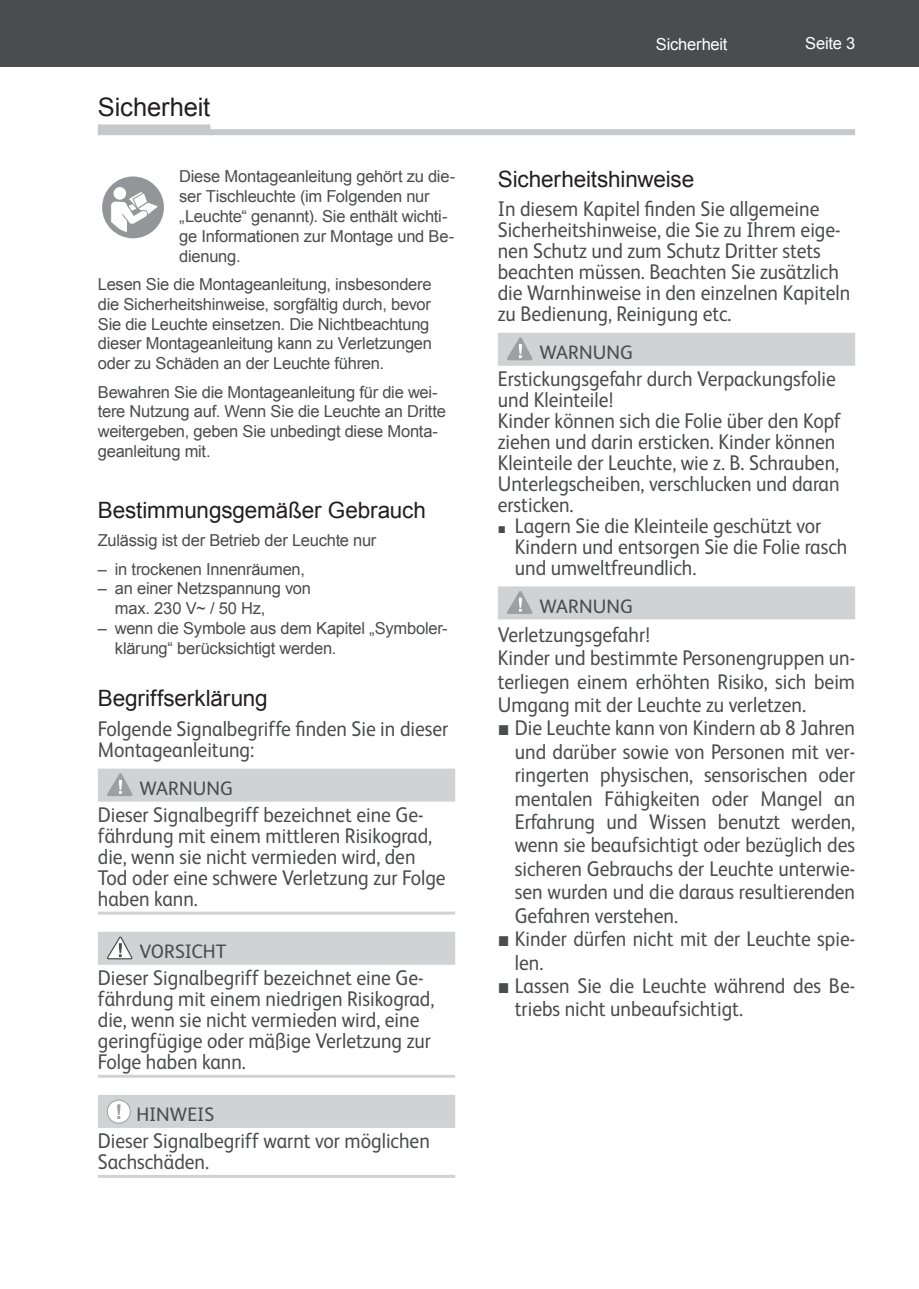
<style>
.page{position:relative;width:919px;height:1289px;background:#fff}
.page>*{position:absolute;margin:0;border:0;box-sizing:border-box;transform-origin:0 0}
.t1{font:25.5px "Arial";letter-spacing:-.005em;color:#231f20}
.t2{font:22.5px "Arial";letter-spacing:-.005em;color:#231f20}
.t3{font:21.3px/21px "FS Albert";color:#4b4c4d;scale:.92 1}
.t4{font:19.5px "FS Albert";letter-spacing:.005em;color:#4b4c4d}
.t5{font:16.5px/19.8px "Arial";letter-spacing:-.015em;color:#4b4c4d}
.t6{font:16.5px "Arial";letter-spacing:-.015em;color:#fff}
.s1{font-family:"Arial";font-size:14.7px}
.s2{font-family:"Arial"}
</style>
<div class="page">
<div style="left:13px;top:0;width:905px;height:67px;background:#4b4c4d"></div>
<div style="left:0;top:0;width:13px;height:67px;background:#4b4c4d"></div>
<div style="left:98px;top:768px;width:357px;height:33px;background:#d1d2d4"></div>
<hr style="left:98px;top:911px;width:357px;height:3px;background:#d1d2d4">
<div style="left:98px;top:931px;width:357px;height:33px;background:#d1d2d4"></div>
<hr style="left:98px;top:1074px;width:357px;height:3px;background:#d1d2d4">
<div style="left:98px;top:1094px;width:357px;height:33px;background:#d1d2d4"></div>
<hr style="left:98px;top:1174px;width:357px;height:3px;background:#d1d2d4">
<div style="left:102px;top:176px;width:62px;height:62px;background:#939598;border-radius:50%"></div>
<svg style="left:113px;top:186px;width:14px;height:14px"></svg>
<div style="left:113px;top:186px;width:14px;height:14px;border:1px solid #939598;border-radius:50%"></div>
<svg style="left:110px;top:190px;width:50px;height:43px"></svg>
<svg style="left:107px;top:773px;width:26px;height:23px"></svg>
<svg style="left:107px;top:936px;width:26px;height:24px"></svg>
<div style="left:107px;top:1100px;width:23px;height:23px;background:#fff;border-radius:50%"></div>
<div style="left:107px;top:1099px;width:23px;height:24px;border:1px solid #9d9fa2;border-radius:50%"></div>
<svg style="left:117px;top:1104px;width:3px;height:14px"></svg>
<div style="left:497px;top:333px;width:358px;height:33px;background:#d1d2d4"></div>
<div style="left:497px;top:586px;width:358px;height:33px;background:#d1d2d4"></div>
<svg style="left:507px;top:337px;width:26px;height:24px"></svg>
<svg style="left:507px;top:591px;width:26px;height:23px"></svg>
<div style="left:98px;top:124px;width:112px;height:9px;background:#c7c8ca"></div>
<div style="left:98px;top:129px;width:757px;height:6px;background:#c7c8ca"></div>
<p class="t1" style="left:98px;top:91px;width:114px">Sicherheit</p>
<p class="t5" style="left:179px;top:167px;width:277px">Diese Montageanleitung gehört zu die&shy;ser Tischleuchte (im Folgenden nur „Leuchte“ genannt). Sie enthält wichti&shy;ge Informationen zur Montage und Be&shy;dienung.</p>
<p class="t5" style="left:98px;top:274px;width:336px">Lesen Sie die Montageanleitung, insbesondere die Sicherheitshinweise, sorgfältig durch, bevor Sie die Leuchte einsetzen. Die Nichtbeachtung dieser Montageanleitung kann zu Verletzungen oder zu Schäden an der Leuchte führen.</p>
<p class="t5" style="left:98px;top:382px;width:349px">Bewahren Sie die Montageanleitung für die wei&shy;tere Nutzung auf. Wenn Sie die Leuchte an Dritte weitergeben, geben Sie unbedingt diese Monta&shy;geanleitung mit.</p>
<p class="t2" style="left:98px;top:495px;width:330px">Bestimmungsgemäßer Gebrauch</p>
<p class="t5" style="left:98px;top:531px;width:280px">Zulässig ist der Betrieb der Leuchte nur</p>
<p class="t5" style="left:98px;top:559px;width:209px">– in trockenen Innenräumen,</p>
<p class="t5" style="left:115px;top:579px;width:197px;text-indent:-17px">– an einer Netzspannung von max. 230 V~ / 50 Hz,</p>
<p class="t5" style="left:115px;top:618px;width:334px;text-indent:-17px">– wenn die Symbole aus dem Kapitel „Symboler&shy;klärung“ berücksichtigt werden.</p>
<p class="t2" style="left:98px;top:683px;width:171px">Begriffserklärung</p>
<p class="t3" style="left:98px;top:717px;width:382px">Folgende Si gnal begriffe finden Sie in dieser<br>Montageanleitung:</p>
<p class="t4" style="left:139px;top:775px;width:95px">WARNUNG</p>
<p class="t3" style="left:98px;top:802px;width:379px">Dieser Signalbegriff bezeichnet eine Ge&shy;fährdung mit einem mittleren Risikograd, die, wenn sie nicht vermieden wird, den Tod oder eine schwere Verletzung zur Folge haben kann.</p>
<p class="t4" style="left:139px;top:938px;width:89px">VORSICHT</p>
<p class="t3" style="left:98px;top:965px;width:367px">Dieser Signalbegriff bezeichnet eine Ge&shy;fährdung mit einem niedrigen Risikograd, die, wenn sie nicht vermieden wird, eine geringfügige oder mäßige Verletzung zur Folge haben kann.</p>
<p class="t4" style="left:136px;top:1101px;width:79px">HINWEIS</p>
<p class="t3" style="left:98px;top:1128px;width:362px">Dieser Signalbegriff warnt vor möglichen<br>Sachschäden.</p>
<p class="t6" style="left:655px;top:33px;width:73px">Sicherheit</p>
<p class="t6" style="left:805px;top:33px;width:51px">Seite 3</p>
<p class="t2" style="left:497px;top:164px;width:198px">Sicherheitshinweise</p>
<p class="t3" style="left:497px;top:197px;width:384px">In diesem Kapitel finden Sie allgemeine Sicherheitshinweise, die Sie zu Ihrem eige&shy;nen Schutz und zum Schutz Dritter stets beachten müssen. Beachten Sie zusätzlich die Warnhinweise in den einzelnen Kapiteln zu Bedienung, Reinigung etc.</p>
<p class="t4" style="left:539px;top:339px;width:95px">WARNUNG</p>
<p class="t3" style="left:497px;top:367px;width:374px">Erstickungsgefahr durch Verpackungsfolie und Kleinteile!<br>Kinder können sich die Folie über den Kopf ziehen und darin ersticken. Kinder können Kleinteile der Leuchte, wie z. B. Schrauben, Unterlegscheiben, verschlucken und daran ersticken.</p>
<p class="t3" style="left:514px;top:514px;width:363px;text-indent:-17px"><span class="s1">■</span> Lagern Sie die Kleinteile geschützt vor<br>Kindern und entsorgen Sie die Folie rasch und umweltfreundlich.</p>
<p class="t4" style="left:539px;top:593px;width:95px">WARNUNG</p>
<p class="t3" style="left:497px;top:621px;width:390px;line-height:23.4px">Verletzungsgefahr!<br>Kinder und bestimmte Personengruppen un&shy;terliegen einem erhöhten Risiko, sich beim Umgang mit der Leuchte zu verletzen.</p>
<p class="t3" style="left:514px;top:715px;width:371px;line-height:23.4px;text-align:justify;text-indent:-17px"><span class="s2">■</span> Die Leuchte kann von Kindern ab 8 Jahren und darüber sowie von Personen mit ver&shy;ringerten physischen, sensorischen oder mentalen Fähigkeiten oder Mangel an Erfahrung und Wissen benutzt werden, wenn sie beaufsichtigt oder bezüglich des sicheren Gebrauchs der Leuchte unterwie&shy;sen wurden und die daraus resultierenden Gefahren verstehen.</p>
<p class="t3" style="left:514px;top:926px;width:371px;line-height:23.4px;text-indent:-17px"><span class="s2">■</span> Kinder dürfen nicht mit der Leuchte spie&shy;len.</p>
<p class="t3" style="left:514px;top:972px;width:371px;line-height:23.4px;text-indent:-17px"><span class="s2">■</span> Lassen Sie die Leuchte während des Be&shy;triebs nicht unbeaufsichtigt.</p>
</div>
